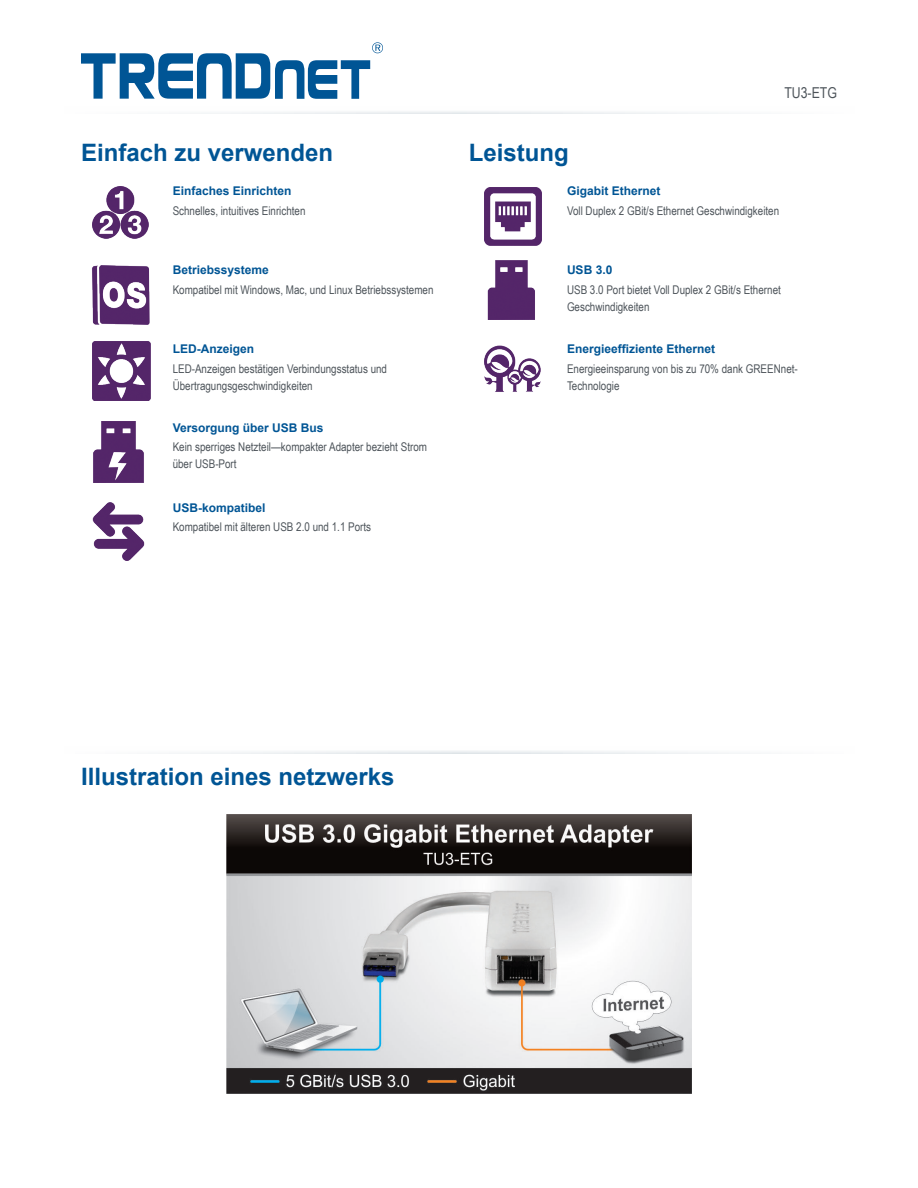
<style>
.page{position:relative;width:918px;height:1188px;background:#fff}
.page>*{position:absolute;margin:0;border:0;box-sizing:border-box;transform-origin:0 0}
.t1{font:700 24px "Arial";color:#005595}
.t2{font:15px "Arial Narrow";color:#4d545a}
.t3{font:12px/16.5px "Arial Narrow";color:#4d545a}
.t4{font:700 12px "Arial";color:#005595}
</style>
<div class="page">
<svg style="left:201px;top:111px;width:517px;height:3px"></svg>
<svg style="left:81px;top:42px;width:302px;height:57px"></svg>
<img style="left:487px;top:261px;width:48px;height:58px">
<img style="left:484px;top:345px;width:57px;height:47px">
<img style="left:92px;top:503px;width:53px;height:57px">
<img style="left:93px;top:422px;width:51px;height:61px">
<img style="left:92px;top:342px;width:59px;height:58px">
<img style="left:92px;top:266px;width:58px;height:59px">
<img style="left:226px;top:814px;width:466px;height:279px">
<img style="left:484px;top:187px;width:58px;height:58px">
<img style="left:93px;top:187px;width:55px;height:52px">
<p class="t1" style="left:81px;top:136px;width:254px">Einfach zu verwenden</p>
<p class="t4" style="left:173px;top:183px;width:120px">Einfaches Einrichten</p>
<p class="t3" style="left:173px;top:202px;width:134px">Schnelles, intuitives Einrichten</p>
<p class="t4" style="left:173px;top:262px;width:98px">Betriebssysteme</p>
<p class="t3" style="left:173px;top:281px;width:262px">Kompatibel mit Windows, Mac, und Linux Betriebssystemen</p>
<p class="t4" style="left:173px;top:341px;width:83px">LED-Anzeigen</p>
<p class="t3" style="left:173px;top:360px;width:216px">LED-Anzeigen bestätigen Verbindungsstatus und<br>Übertragungsgeschwindigkeiten</p>
<p class="t4" style="left:173px;top:419px;width:152px">Versorgung über USB Bus</p>
<p class="t3" style="left:173px;top:438px;width:256px">Kein sperriges Netzteil—kompakter Adapter bezieht Strom über USB-Port</p>
<p class="t4" style="left:173px;top:500px;width:94px">USB-kompatibel</p>
<p class="t3" style="left:173px;top:519px;width:200px">Kompatibel mit älteren USB 2.0 und 1.1 Ports</p>
<p class="t1" style="left:469px;top:136px;width:102px">Leistung</p>
<p class="t2" style="left:784px;top:81px;width:54px">TU3-ETG</p>
<p class="t4" style="left:567px;top:183px;width:95px">Gigabit Ethernet</p>
<p class="t3" style="left:567px;top:202px;width:214px">Voll Duplex 2 GBit/s Ethernet Geschwindigkeiten</p>
<p class="t4" style="left:567px;top:262px;width:47px">USB 3.0</p>
<p class="t3" style="left:567px;top:281px;width:215px">USB 3.0 Port bietet Voll Duplex 2 GBit/s Ethernet<br>Geschwindigkeiten</p>
<p class="t4" style="left:567px;top:341px;width:150px">Energieeffiziente Ethernet</p>
<p class="t3" style="left:567px;top:360px;width:232px">Energieeinsparung von bis zu 70% dank GREENnet-<br>Technologie</p>
<p class="t1" style="left:81px;top:761px;width:315px">Illustration eines netzwerks</p>
</div>
